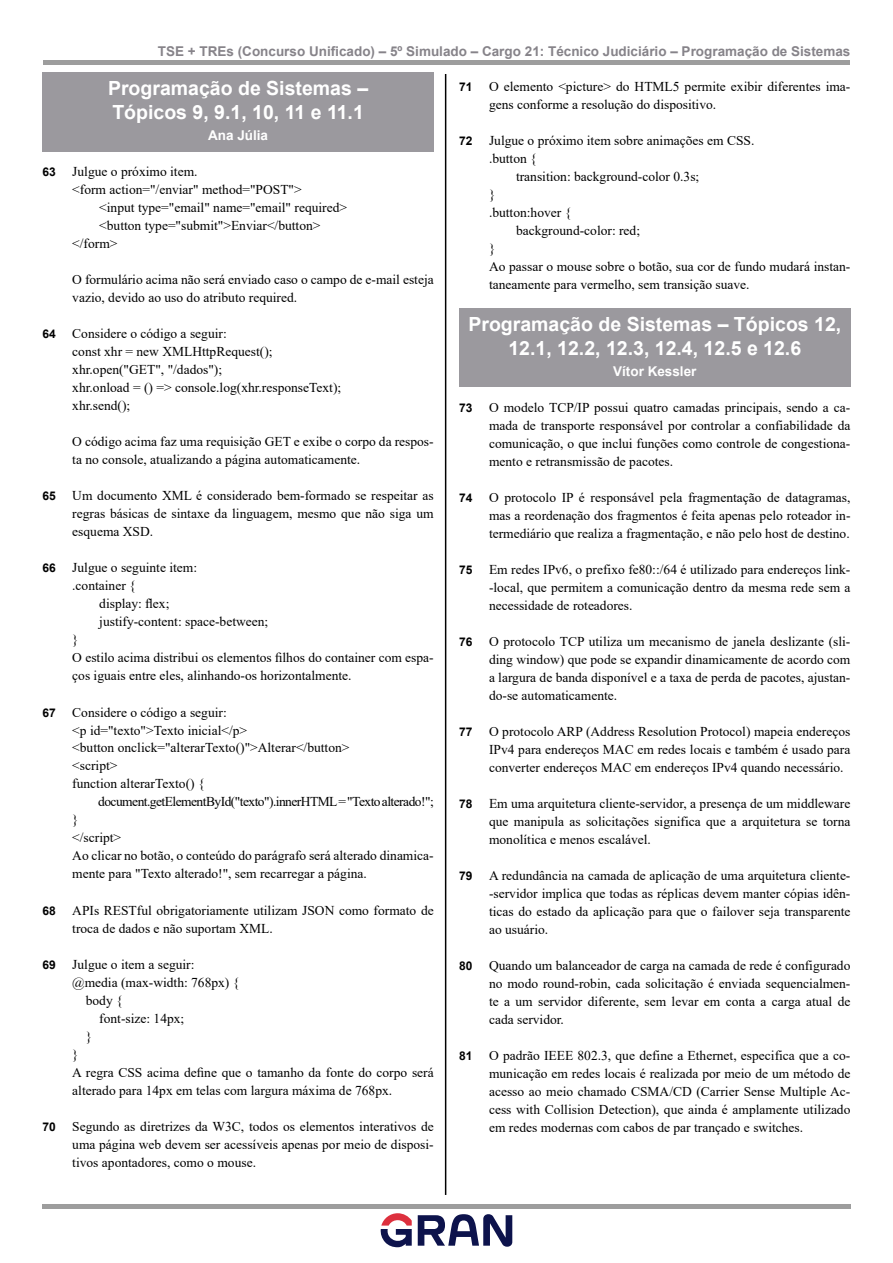
<style>
.page{position:relative;width:893px;height:1263px;background:#fff}
.page>*{position:absolute;margin:0;border:0;box-sizing:border-box;transform-origin:0 0}
.t1{font:700 19.5px/24px "Arial";color:#fff}
.t2{font:13.5px/18px "Times New Roman";color:#000;text-align:justify}
.t3{font:700 13.5px "Arial";color:#868389}
.t4{font:13.5px "Times New Roman";letter-spacing:-.04em;color:#000}
.t5{font:700 13.5px "Arial";color:#fff}
.s1{font-family:"Arial";font-weight:700;font-size:12px}
</style>
<div class="page">
<hr style="left:445px;top:74px;width:1px;height:1121px;background:#000">
<div style="left:43px;top:60px;width:807px;height:5px;background:#9d9d9d"></div>
<hr style="left:42px;top:1204px;width:809px;height:4px;background:#9d9d9d">
<svg style="left:381px;top:1213px;width:31px;height:34px"></svg>
<svg style="left:418px;top:1214px;width:94px;height:33px"></svg>
<div style="left:43px;top:73px;width:391px;height:59px;background:#9b999e"></div>
<div style="left:43px;top:122px;width:391px;height:30px;background:#9b999e"></div>
<div style="left:459px;top:308px;width:391px;height:59px;background:#9b999e"></div>
<div style="left:459px;top:357px;width:391px;height:30px;background:#9b999e"></div>
<p class="t3" style="left:158px;top:41px;width:694px">TSE + TREs (Concurso Unificado) – 5º Simulado – Cargo 21: Técnico Judiciário – Programação de Sistemas</p>
<h1 class="t1" style="left:108px;top:77px;width:262px">Programação de Sistemas –<br>Tópicos 9, 9.1, 10, 11 e 11.1</h1>
<p class="t5" style="left:208px;top:126px;width:62px">Ana Júlia</p>
<p class="t2" style="left:43px;top:162px;width:157px"><span class="s1">63</span> Julgue o próximo item.</p>
<p class="t2" style="left:72px;top:180px;width:231px">&lt;form action="/enviar" method="POST"&gt;</p>
<p class="t2" style="left:99px;top:198px;width:249px">&lt;input type="email" name="email" required&gt;</p>
<p class="t2" style="left:99px;top:216px;width:223px">&lt;button type="submit"&gt;Enviar&lt;/button&gt;</p>
<p class="t2" style="left:72px;top:234px;width:47px">&lt;/form&gt;</p>
<p class="t2" style="left:72px;top:270px;width:363px">O formulário acima não será enviado caso o campo de e-mail esteja vazio, devido ao uso do atributo required.</p>
<p class="t2" style="left:72px;top:324px;width:270px;text-align:left;text-indent:-30px"><span class="s1">64</span> Considere o código a seguir:<br>const xhr = new XMLHttpRequest(); xhr.open("GET", "/dados");<br>xhr.onload = () =&gt; console.log(xhr.responseText); xhr.send();</p>
<p class="t2" style="left:72px;top:432px;width:363px">O código acima faz uma requisição GET e exibe o corpo da respos&shy;ta no console, atualizando a página automaticamente.</p>
<p class="t2" style="left:72px;top:486px;width:363px;text-indent:-30px"><span class="s1">65</span> Um documento XML é considerado bem-formado se respeitar as regras básicas de sintaxe da linguagem, mesmo que não siga um esquema XSD.</p>
<p class="t2" style="left:43px;top:558px;width:156px"><span class="s1">66</span> Julgue o seguinte item:</p>
<p class="t2" style="left:72px;top:576px;width:65px">.container {</p>
<p class="t2" style="left:99px;top:594px;width:72px">display: flex;</p>
<p class="t2" style="left:99px;top:612px;width:171px">justify-content: space-between;</p>
<p class="t2" style="left:72px;top:630px;width:8px">}</p>
<p class="t2" style="left:72px;top:648px;width:363px">O estilo acima distribui os elementos filhos do container com espa-</p>
<p class="t2" style="left:72px;top:666px;width:281px">ços iguais entre eles, alinhando-os horizontalmente.</p>
<p class="t2" style="left:72px;top:702px;width:279px;text-align:left;text-indent:-30px"><span class="s1">67</span> Considere o código a seguir:<br>&lt;p id="texto"&gt;Texto inicial&lt;/p&gt;<br>&lt;button onclick="alterarTexto()"&gt;Alterar&lt;/button&gt; &lt;script&gt;<br>function alterarTexto() {</p>
<p class="t4" style="left:98px;top:792px;width:337px">document.getElementById("texto").innerHTML = "Texto alterado!";</p>
<p class="t2" style="left:72px;top:810px;width:363px;text-align:left">}<br>&lt;/script&gt;<br>Ao clicar no botão, o conteúdo do parágrafo será alterado dinamica&shy;mente para "Texto alterado!", sem recarregar a página.</p>
<p class="t2" style="left:72px;top:900px;width:363px;text-indent:-30px"><span class="s1">68</span> APIs RESTful obrigatoriamente utilizam JSON como formato de troca de dados e não suportam XML.</p>
<p class="t2" style="left:43px;top:954px;width:154px"><span class="s1">69</span> Julgue o item a seguir:</p>
<p class="t2" style="left:72px;top:972px;width:169px">@media (max-width: 768px) {</p>
<p class="t2" style="left:86px;top:990px;width:38px">body {</p>
<p class="t2" style="left:99px;top:1008px;width:87px">font-size: 14px;</p>
<p class="t2" style="left:86px;top:1026px;width:8px">}</p>
<p class="t2" style="left:72px;top:1044px;width:8px">}</p>
<p class="t2" style="left:72px;top:1062px;width:362px">A regra CSS acima define que o tamanho da fonte do corpo será</p>
<p class="t2" style="left:72px;top:1080px;width:321px">alterado para 14px em telas com largura máxima de 768px.</p>
<p class="t2" style="left:72px;top:1116px;width:363px;text-indent:-30px"><span class="s1">70</span> Segundo as diretrizes da W3C, todos os elementos interativos de uma página web devem ser acessíveis apenas por meio de disposi&shy;tivos apontadores, como o mouse.</p>
<p class="t2" style="left:489px;top:77px;width:363px;text-indent:-30px"><span class="s1">71</span> O elemento &lt;picture&gt; do HTML5 permite exibir diferentes ima&shy;gens conforme a resolução do dispositivo.</p>
<p class="t2" style="left:459px;top:131px;width:297px"><span class="s1">72</span> Julgue o próximo item sobre animações em CSS.</p>
<p class="t2" style="left:489px;top:149px;width:49px">.button {</p>
<p class="t2" style="left:516px;top:167px;width:185px">transition: background-color 0.3s;</p>
<p class="t2" style="left:489px;top:185px;width:8px">}</p>
<p class="t2" style="left:489px;top:203px;width:84px">.button:hover {</p>
<p class="t2" style="left:516px;top:221px;width:126px">background-color: red;</p>
<p class="t2" style="left:489px;top:239px;width:8px">}</p>
<p class="t2" style="left:489px;top:257px;width:363px">Ao passar o mouse sobre o botão, sua cor de fundo mudará instan-</p>
<p class="t2" style="left:489px;top:275px;width:262px">taneamente para vermelho, sem transição suave.</p>
<h1 class="t1" style="left:468px;top:312px;width:374px;text-align:center">Programação de Sistemas – Tópicos 12,<br>12.1, 12.2, 12.3, 12.4, 12.5 e 12.6</h1>
<p class="t5" style="left:613px;top:361px;width:85px">Vítor Kessler</p>
<p class="t2" style="left:489px;top:398px;width:363px;text-indent:-30px"><span class="s1">73</span> O modelo TCP/IP possui quatro camadas principais, sendo a ca&shy;mada de transporte responsável por controlar a confiabilidade da comunicação, o que inclui funções como controle de congestiona&shy;mento e retransmissão de pacotes.</p>
<p class="t2" style="left:489px;top:488px;width:363px;text-indent:-30px"><span class="s1">74</span> O protocolo IP é responsável pela fragmentação de datagramas, mas a reordenação dos fragmentos é feita apenas pelo roteador in&shy;termediário que realiza a fragmentação, e não pelo host de destino.</p>
<p class="t2" style="left:489px;top:560px;width:363px;text-indent:-30px"><span class="s1">75</span> Em redes IPv6, o prefixo fe80::/64 é utilizado para endereços link--local, que permitem a comunicação dentro da mesma rede sem a necessidade de roteadores.</p>
<p class="t2" style="left:489px;top:632px;width:363px;text-indent:-30px"><span class="s1">76</span> O protocolo TCP utiliza um mecanismo de janela deslizante (sli&shy;ding window) que pode se expandir dinamicamente de acordo com a largura de banda disponível e a taxa de perda de pacotes, ajustan&shy;do-se automaticamente.</p>
<p class="t2" style="left:489px;top:722px;width:363px;text-indent:-30px"><span class="s1">77</span> O protocolo ARP (Address Resolution Protocol) mapeia endereços IPv4 para endereços MAC em redes locais e também é usado para converter endereços MAC em endereços IPv4 quando necessário.</p>
<p class="t2" style="left:489px;top:794px;width:363px;text-indent:-30px"><span class="s1">78</span> Em uma arquitetura cliente-servidor, a presença de um middleware que manipula as solicitações significa que a arquitetura se torna monolítica e menos escalável.</p>
<p class="t2" style="left:489px;top:866px;width:363px;text-indent:-30px"><span class="s1">79</span> A redundância na camada de aplicação de uma arquitetura cliente--servidor implica que todas as réplicas devem manter cópias idên&shy;ticas do estado da aplicação para que o failover seja transparente ao usuário.</p>
<p class="t2" style="left:489px;top:956px;width:363px;text-indent:-30px"><span class="s1">80</span> Quando um balanceador de carga na camada de rede é configurado no modo round-robin, cada solicitação é enviada sequencialmen&shy;te a um servidor diferente, sem levar em conta a carga atual de cada servidor.</p>
<p class="t2" style="left:489px;top:1046px;width:363px;text-indent:-30px"><span class="s1">81</span> O padrão IEEE 802.3, que define a Ethernet, especifica que a co&shy;municação em redes locais é realizada por meio de um método de acesso ao meio chamado CSMA/CD (Carrier Sense Multiple Ac&shy;cess with Collision Detection), que ainda é amplamente utilizado em redes modernas com cabos de par trançado e switches.</p>
</div>
